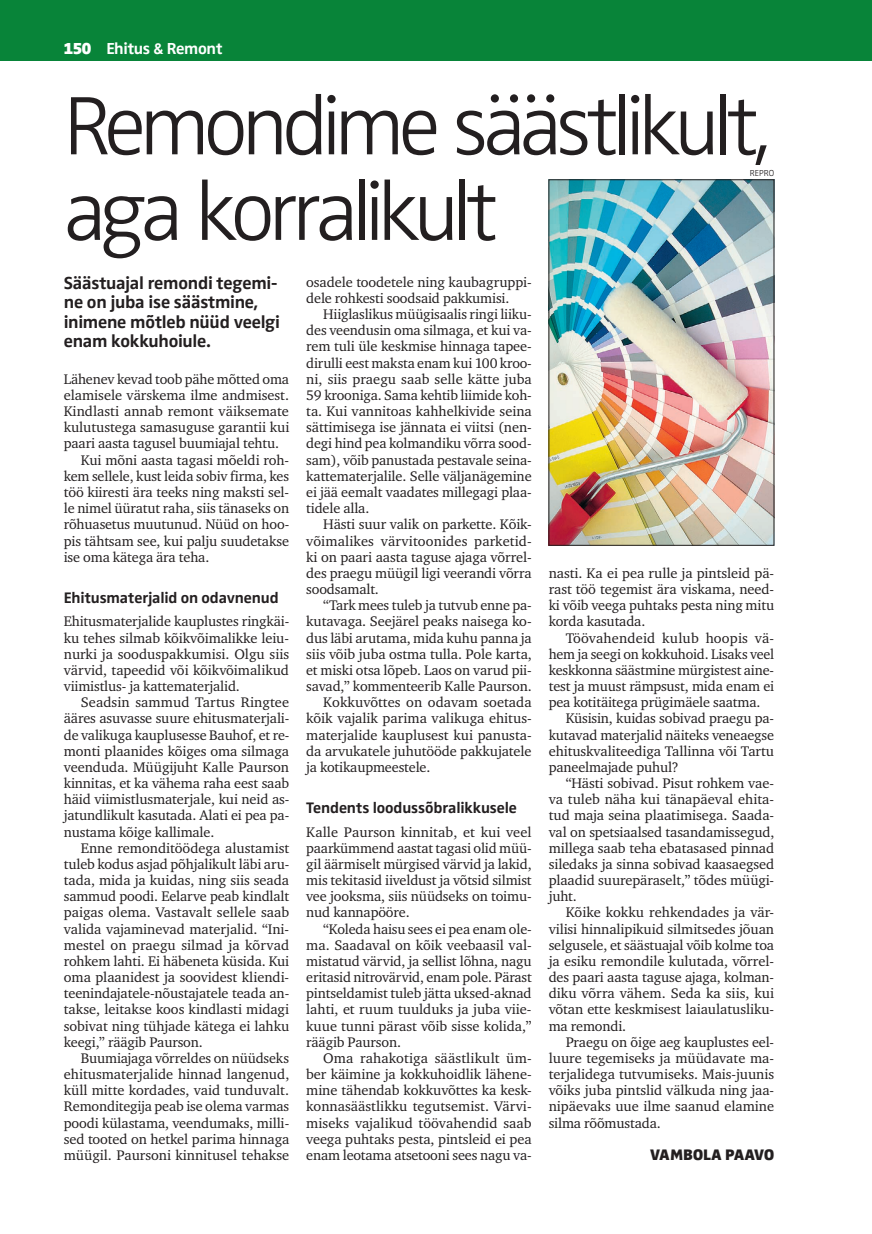
<style>
.page{position:relative;width:872px;height:1234px;background:#fff}
.page>*{position:absolute;margin:0;border:0;box-sizing:border-box;transform-origin:0 0}
.t1{font:300 85.5px/85.5px "Zwo Pro";letter-spacing:-.075em;color:#231f20}
.t2{font:700 18px/19.5px "Zwo Pro";letter-spacing:-.015em;color:#231f20}
.t3{font:700 16.5px "Zwo Pro";letter-spacing:-.02em;color:#fff}
.t4{font:700 15.75px "Zwo Pro";letter-spacing:-.01em;color:#231f20}
.t5{font:900 15.75px "Zwo Pro";color:#231f20}
.t6{font:14.25px/16.2px "Charter ITC";letter-spacing:-.01em;color:#231f20;text-align:justify}
.t7{font:14.25px "Charter ITC";letter-spacing:.01em;color:#231f20}
.t8{font:300 9px "Zwo Pro";color:#231f20}
.s1{font-weight:900}
</style>
<div class="page">
<div style="left:0;top:0;width:872px;height:60px;background:#088439"></div>
<img style="left:550px;top:181px;width:222px;height:362px">
<div style="left:548px;top:179px;width:226px;height:366px;border:1px solid #231f20"></div>
<p class="t3" style="left:64px;top:39px;width:160px"><span class="s1">150</span> Ehitus &amp; Remont</p>
<h1 class="t1" style="left:64px;top:85px;width:709px">Remondime säästlikult, aga korralikult</h1>
<p class="t8" style="left:749px;top:168px;width:26px">REPRO</p>
<p class="t2" style="left:64px;top:273px;width:218px">Säästuajal remondi tegemi&shy;ne on juba ise säästmine, inimene mõtleb nüüd veelgi enam kokkuhoiule.</p>
<p class="t6" style="left:64px;top:371px;width:227px">Lähenev kevad toob pähe mõtted oma</p>
<p class="t6" style="left:64px;top:387px;width:227px">elamisele värskema ilme andmisest.</p>
<p class="t6" style="left:64px;top:403px;width:227px">Kindlasti annab remont väiksemate</p>
<p class="t6" style="left:64px;top:419px;width:227px">kulutustega samasuguse garantii kui</p>
<p class="t6" style="left:64px;top:435px;width:217px">paari aasta tagusel buumiajal tehtu.</p>
<p class="t6" style="left:81px;top:451px;width:210px">Kui mõni aasta tagasi mõeldi roh-</p>
<p class="t6" style="left:64px;top:467px;width:227px">kem sellele, kust leida sobiv firma, kes</p>
<p class="t6" style="left:64px;top:484px;width:227px">töö kiiresti ära teeks ning maksti sel-</p>
<p class="t6" style="left:64px;top:500px;width:227px">le nimel üüratut raha, siis tänaseks on</p>
<p class="t6" style="left:64px;top:516px;width:227px">rõhuasetus muutunud. Nüüd on hoo-</p>
<p class="t6" style="left:64px;top:532px;width:227px">pis tähtsam see, kui palju suudetakse</p>
<p class="t6" style="left:64px;top:548px;width:147px">ise oma kätega ära teha.</p>
<p class="t4" style="left:64px;top:588px;width:216px">Ehitusmaterjalid on odavnenud</p>
<p class="t6" style="left:64px;top:613px;width:227px">Ehitusmaterjalide kauplustes ringkäi&shy;ku tehes silmab kõikvõimalikke leiu&shy;nurki ja sooduspakkumisi. Olgu siis värvid, tapeedid või kõikvõimalikud viimistlus- ja kattematerjalid.</p>
<p class="t6" style="left:64px;top:694px;width:227px;text-indent:17px">Seadsin sammud Tartus Ringtee ääres asuvasse suure ehitusmaterjali&shy;de valikuga kauplusesse Bauhof, et re&shy;monti plaanides kõiges oma silmaga veenduda. Müügijuht Kalle Paurson kinnitas, et ka vähema raha eest saab häid viimistlusmaterjale, kui neid as&shy;jatundlikult kasutada. Alati ei pea pa&shy;nustama kõige kallimale.</p>
<p class="t6" style="left:64px;top:839px;width:227px;text-indent:17px">Enne remonditöödega alustamist tuleb kodus asjad põhjalikult läbi aru&shy;tada, mida ja kuidas, ning siis seada sammud poodi. Eelarve peab kindlalt paigas olema. Vastavalt sellele saab valida vajaminevad materjalid. “Ini&shy;mestel on praegu silmad ja kõrvad rohkem lahti. Ei häbeneta küsida. Kui oma plaanidest ja soovidest kliendi&shy;teenindajatele-nõustajatele teada an&shy;takse, leitakse koos kindlasti midagi sobivat ning tühjade kätega ei lahku keegi,” räägib Paurson.</p>
<p class="t6" style="left:64px;top:1049px;width:227px;text-indent:17px">Buumiajaga võrreldes on nüüdseks ehitusmaterjalide hinnad langenud, küll mitte kordades, vaid tunduvalt.<br>Remonditegija peab ise olema varmas poodi külastama, veendumaks, milli&shy;sed tooted on hetkel parima hinnaga müügil. Paursoni kinnitusel tehakse</p>
<p class="t6" style="left:306px;top:274px;width:227px">osadele toodetele ning kaubagruppi&shy;dele rohkesti soodsaid pakkumisi.</p>
<p class="t6" style="left:306px;top:306px;width:227px;text-indent:17px">Hiiglaslikus müügisaalis ringi liiku&shy;des veendusin oma silmaga, et kui va&shy;rem tuli üle keskmise hinnaga tapee&shy;dirulli eest maksta enam kui 100 kroo&shy;ni, siis praegu saab selle kätte juba 59 krooniga. Sama kehtib liimide koh&shy;ta. Kui vannitoas kahhelkivide seina sättimisega ise jännata ei viitsi (nen&shy;degi hind pea kolmandiku võrra sood&shy;sam), võib panustada pestavale seina&shy;kattematerjalile. Selle väljanägemine ei jää eemalt vaadates millegagi plaa&shy;tidele alla.</p>
<p class="t6" style="left:306px;top:516px;width:227px;text-indent:17px">Hästi suur valik on parkette. Kõik&shy;võimalikes värvitoonides parketid&shy;ki on paari aasta taguse ajaga võrrel&shy;des praegu müügil ligi veerandi võrra soodsamalt.</p>
<p class="t6" style="left:323px;top:597px;width:210px">“Tark mees tuleb ja tutvub enne pa-</p>
<p class="t6" style="left:306px;top:613px;width:227px">kutavaga. Seejärel peaks naisega ko-</p>
<p class="t6" style="left:306px;top:629px;width:227px">dus läbi arutama, mida kuhu panna ja</p>
<p class="t6" style="left:306px;top:645px;width:227px">siis võib juba ostma tulla. Pole karta,</p>
<p class="t6" style="left:306px;top:661px;width:227px">et miski otsa lõpeb. Laos on varud pii-</p>
<p class="t6" style="left:306px;top:678px;width:227px">savad,” kommenteerib Kalle Paurson.</p>
<p class="t6" style="left:323px;top:694px;width:210px">Kokkuvõttes on odavam soetada</p>
<p class="t6" style="left:306px;top:710px;width:227px">kõik vajalik parima valikuga ehitus-</p>
<p class="t6" style="left:306px;top:726px;width:227px">materjalide kauplusest kui panusta-</p>
<p class="t6" style="left:306px;top:742px;width:227px">da arvukatele juhutööde pakkujatele</p>
<p class="t6" style="left:306px;top:758px;width:126px">ja kotikaupmeestele.</p>
<p class="t4" style="left:306px;top:798px;width:212px">Tendents loodussõbralikkusele</p>
<p class="t6" style="left:306px;top:823px;width:227px">Kalle Paurson kinnitab, et kui veel paarkümmend aastat tagasi olid müü&shy;gil äärmiselt mürgised värvid ja lakid, mis tekitasid iiveldust ja võtsid silmist vee jooksma, siis nüüdseks on toimu&shy;nud kannapööre.</p>
<p class="t6" style="left:306px;top:920px;width:227px;text-indent:17px">“Koleda haisu sees ei pea enam ole&shy;ma. Saadaval on kõik veebaasil val&shy;mistatud värvid, ja sellist lõhna, nagu eritasid nitrovärvid, enam pole. Pärast pintseldamist tuleb jätta uksed-aknad lahti, et ruum tuulduks ja juba viie&shy;kuue tunni pärast võib sisse kolida,” räägib Paurson.</p>
<p class="t6" style="left:306px;top:1049px;width:227px;text-indent:17px">Oma rahakotiga säästlikult üm&shy;ber käimine ja kokkuhoidlik lähene&shy;mine tähendab kokkuvõttes ka kesk&shy;konnasäästlikku tegutsemist. Värvi&shy;miseks vajalikud töövahendid saab veega puhtaks pesta, pintsleid ei pea enam leotama atsetooni sees nagu va-</p>
<p class="t6" style="left:549px;top:564px;width:227px">nasti. Ka ei pea rulle ja pintsleid pä&shy;rast töö tegemist ära viskama, need&shy;ki võib veega puhtaks pesta ning mitu korda kasutada.</p>
<p class="t7" style="left:566px;top:628px;width:210px">Töövahendeid kulub hoopis vä-</p>
<p class="t6" style="left:549px;top:645px;width:227px">hem ja seegi on kokkuhoid. Lisaks veel</p>
<p class="t6" style="left:549px;top:661px;width:227px">keskkonna säästmine mürgistest aine-</p>
<p class="t6" style="left:549px;top:678px;width:227px">test ja muust rämpsust, mida enam ei</p>
<p class="t6" style="left:549px;top:694px;width:213px">pea kotitäitega prügimäele saatma.</p>
<p class="t6" style="left:566px;top:710px;width:210px">Küsisin, kuidas sobivad praegu pa-</p>
<p class="t6" style="left:549px;top:726px;width:227px">kutavad materjalid näiteks veneaegse</p>
<p class="t6" style="left:549px;top:742px;width:227px">ehituskvaliteediga Tallinna või Tartu</p>
<p class="t6" style="left:549px;top:758px;width:132px">paneelmajade puhul?</p>
<p class="t6" style="left:566px;top:774px;width:210px">“Hästi sobivad. Pisut rohkem vae-</p>
<p class="t6" style="left:549px;top:791px;width:227px">va tuleb näha kui tänapäeval ehita-</p>
<p class="t6" style="left:549px;top:807px;width:227px">tud maja seina plaatimisega. Saada-</p>
<p class="t6" style="left:549px;top:823px;width:227px">val on spetsiaalsed tasandamissegud,</p>
<p class="t6" style="left:549px;top:839px;width:227px">millega saab teha ebatasased pinnad</p>
<p class="t6" style="left:549px;top:855px;width:227px">siledaks ja sinna sobivad kaasaegsed</p>
<p class="t6" style="left:549px;top:871px;width:227px">plaadid suurepäraselt,” tõdes müügi-</p>
<p class="t6" style="left:549px;top:888px;width:30px">juht.</p>
<p class="t6" style="left:566px;top:904px;width:210px">Kõike kokku rehkendades ja vär-</p>
<p class="t6" style="left:549px;top:920px;width:227px">vilisi hinnalipikuid silmitsedes jõuan</p>
<p class="t6" style="left:549px;top:936px;width:227px">selgusele, et säästuajal võib kolme toa</p>
<p class="t6" style="left:549px;top:952px;width:227px">ja esiku remondile kulutada, võrrel-</p>
<p class="t6" style="left:549px;top:968px;width:227px">des paari aasta taguse ajaga, kolman-</p>
<p class="t6" style="left:549px;top:985px;width:227px">diku võrra vähem. Seda ka siis, kui</p>
<p class="t6" style="left:549px;top:1001px;width:227px">võtan ette keskmisest laiaulatusliku-</p>
<p class="t6" style="left:549px;top:1017px;width:79px">ma remondi.</p>
<p class="t6" style="left:566px;top:1033px;width:210px">Praegu on õige aeg kauplustes eel-</p>
<p class="t6" style="left:549px;top:1049px;width:227px">luure tegemiseks ja müüdavate ma-</p>
<p class="t6" style="left:549px;top:1065px;width:227px">terjalidega tutvumiseks. Mais-juunis</p>
<p class="t6" style="left:549px;top:1081px;width:227px">võiks juba pintslid välkuda ning jaa-</p>
<p class="t6" style="left:549px;top:1098px;width:227px">nipäevaks uue ilme saanud elamine</p>
<p class="t6" style="left:549px;top:1114px;width:113px">silma rõõmustada.</p>
<p class="t5" style="left:650px;top:1144px;width:125px">VAMBOLA PAAVO</p>
</div>
